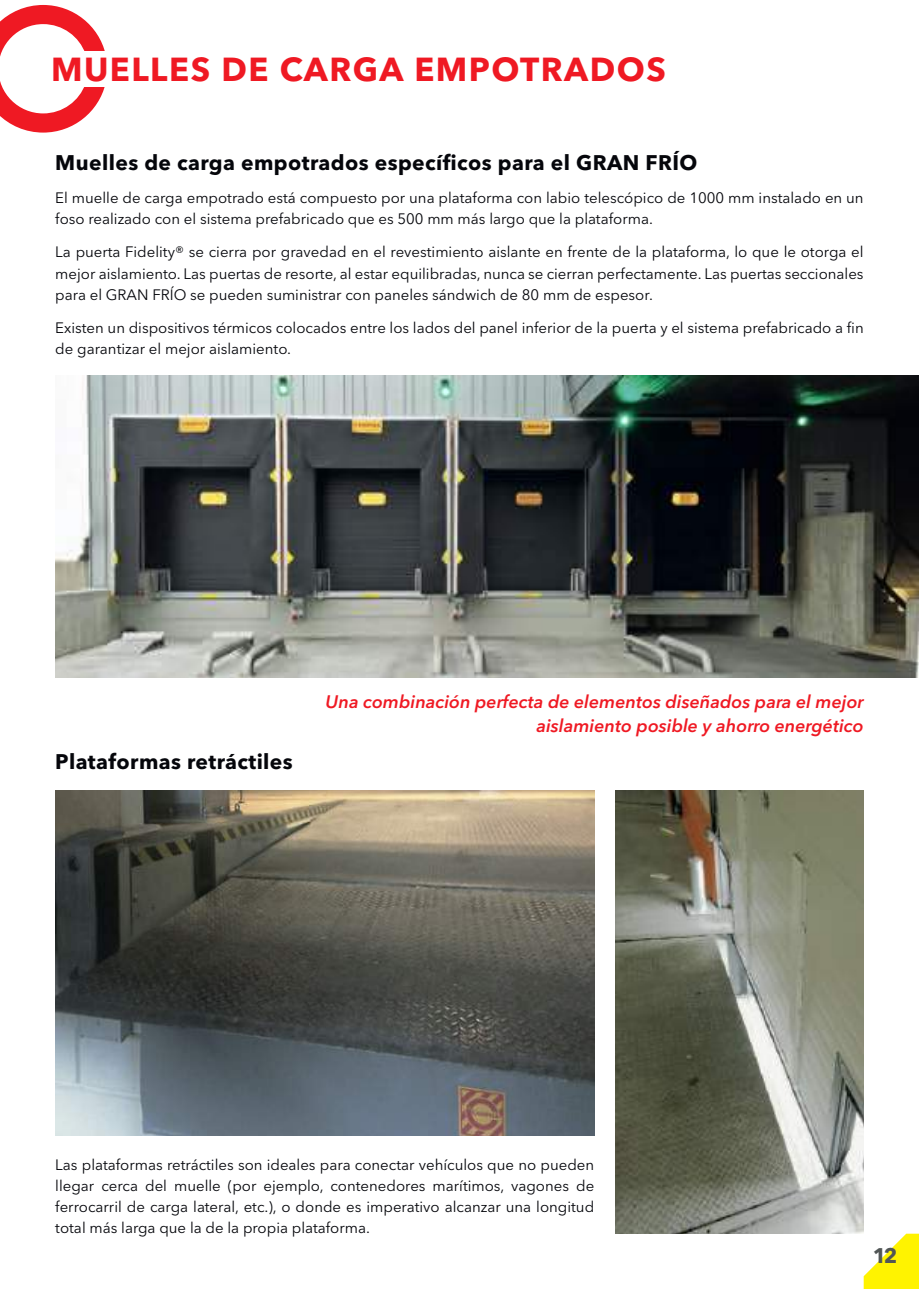
<style>
.page{position:relative;width:919px;height:1289px;background:#fff}
.page>*{position:absolute;margin:0;border:0;box-sizing:border-box;transform-origin:0 0}
.t1{font:700 33px "Avenir Next LT Pro";letter-spacing:.045em;color:#ef1923}
.t2{font:700 21px "Avenir Next LT Pro";letter-spacing:.02em;color:#05060b}
.t3{font:700 21px "Avenir Next LT Pro";color:#515656}
.t4{font:italic 600 18px/24px "Avenir Next LT Pro";color:#ef1923;text-align:right}
.t5{font:15px/21px "Avenir Next LT Pro";color:#05060b;text-align:justify}
</style>
<div class="page">
<svg style="left:0;top:5px;width:105px;height:128px"></svg>
<div style="left:82px;top:51px;width:29px;height:35px;background:#fff"></div>
<img style="left:615px;top:790px;width:248px;height:443px">
<svg style="left:863px;top:1233px;width:55px;height:55px"></svg>
<img style="left:55px;top:790px;width:539px;height:345px">
<img style="left:55px;top:375px;width:863px;height:302px">
<h1 class="t1" style="left:51px;top:49px;width:616px">MUELLES DE CARGA EMPOTRADOS</h1>
<h2 class="t2" style="left:55px;top:150px;width:643px">Muelles de carga empotrados específicos para el GRAN FRÍO</h2>
<p class="t5" style="left:55px;top:187px;width:809px">El muelle de carga empotrado está compuesto por una plataforma con labio telescópico de 1000 mm instalado en un foso realizado con el sistema prefabricado que es 500 mm más largo que la plataforma.</p>
<p class="t5" style="left:55px;top:242px;width:809px">La puerta Fidelity® se cierra por gravedad en el revestimiento aislante en frente de la plataforma, lo que le otorga el mejor aislamiento. Las puertas de resorte, al estar equilibradas, nunca se cierran perfectamente. Las puertas seccionales para el GRAN FRÍO se pueden suministrar con paneles sándwich de 80 mm de espesor.</p>
<p class="t5" style="left:55px;top:317px;width:809px">Existen un dispositivos térmicos colocados entre los lados del panel inferior de la puerta y el sistema prefabricado a fin de garantizar el mejor aislamiento.</p>
<h2 class="t2" style="left:55px;top:749px;width:239px">Plataformas retráctiles</h2>
<p class="t4" style="left:325px;top:689px;width:539px">Una combinación perfecta de elementos diseñados para el mejor aislamiento posible y ahorro energético</p>
<p class="t5" style="left:55px;top:1154px;width:540px">Las plataformas retráctiles son ideales para conectar vehículos que no pueden llegar cerca del muelle (por ejemplo, contenedores marítimos, vagones de ferrocarril de carga lateral, etc.), o donde es imperativo alcanzar una longitud total más larga que la de la propia plataforma.</p>
<h2 class="t3" style="left:872px;top:1242px;width:26px">12</h2>
</div>
